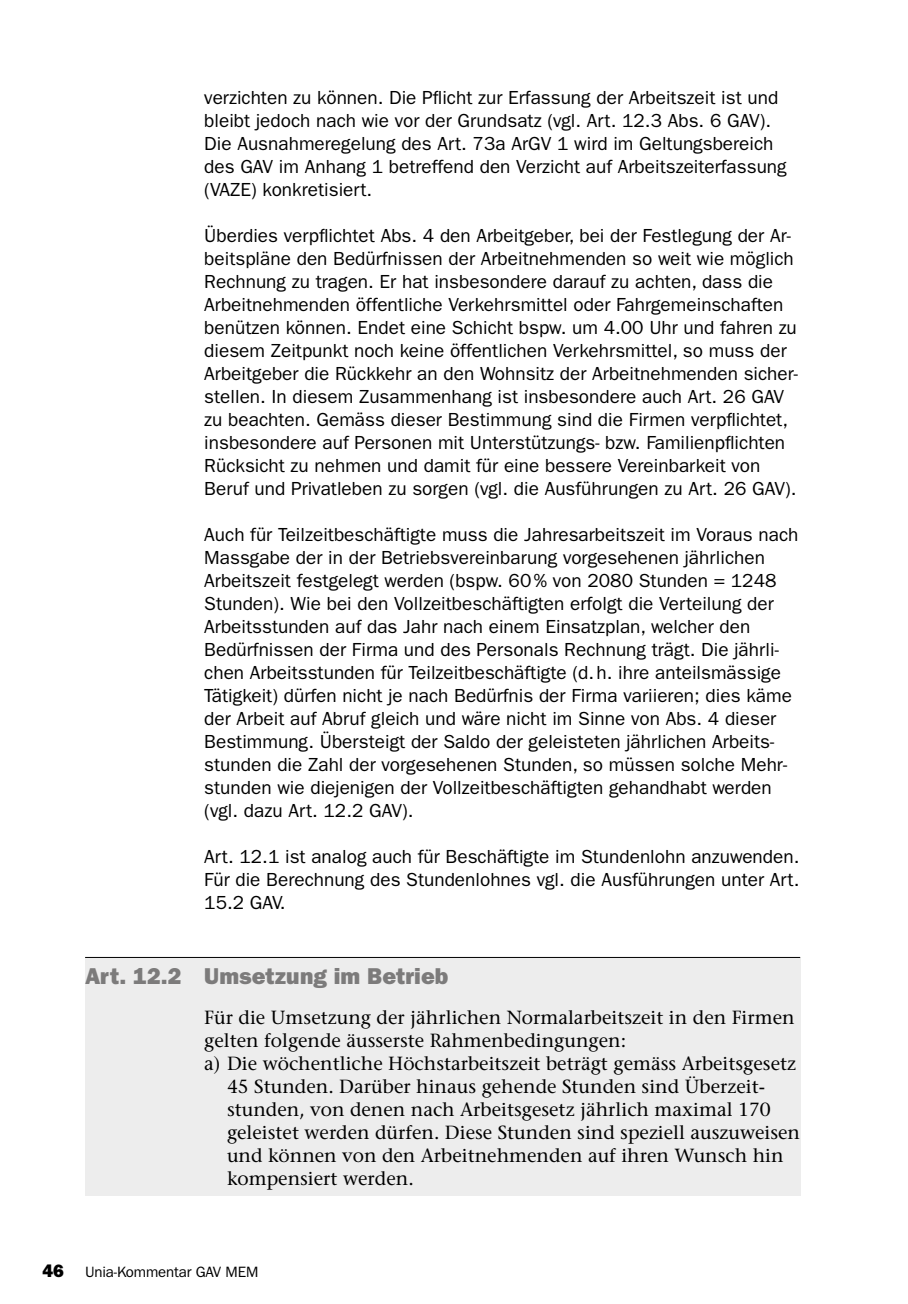
<style>
.page{position:relative;width:908px;height:1304px;background:#fff}
.page>*{position:absolute;margin:0;border:0;box-sizing:border-box;transform-origin:0 0}
.t1{font:800 23px "Franklin Gothic LT Pro";color:#7c7b7b}
.t2{font:19px/23px "Franklin Gothic LT Pro";color:#000}
.t3{font:19px "Stone Serif";color:#000}
.t4{font:15px "Franklin Gothic LT Pro";letter-spacing:-.01em;color:#000}
.s1{font-weight:800;font-size:18px}
</style>
<div class="page">
<div style="left:85px;top:958px;width:714px;height:238px;background:#ededed"></div>
<hr style="left:85px;top:957px;width:714px;height:1px;background:#000">
<p class="t2" style="left:204px;top:86px;width:583px">verzichten zu können. Die Pflicht zur Erfassung der Arbeitszeit ist und bleibt jedoch nach wie vor der Grundsatz (vgl. Art. 12.3 Abs. 6 GAV).<br>Die Ausnahmeregelung des Art. 73a ArGV 1 wird im Geltungsbereich des GAV im Anhang 1 betreffend den Verzicht auf Arbeitszeiterfassung (VAZE) konkretisiert.</p>
<p class="t2" style="left:204px;top:224px;width:595px">Überdies verpflichtet Abs. 4 den Arbeitgeber, bei der Festlegung der Ar&shy;beitspläne den Bedürfnissen der Arbeitnehmenden so weit wie möglich Rechnung zu tragen. Er hat insbesondere darauf zu achten, dass die Arbeitnehmenden öffentliche Verkehrsmittel oder Fahrgemeinschaften benützen können. Endet eine Schicht bspw. um 4.00 Uhr und fahren zu diesem Zeitpunkt noch keine öffentlichen Verkehrsmittel, so muss der Arbeitgeber die Rückkehr an den Wohnsitz der Arbeitnehmenden sicher&shy;stellen. In diesem Zusammenhang ist insbesondere auch Art. 26 GAV zu beachten. Gemäss dieser Bestimmung sind die Firmen verpflichtet, insbesondere auf Personen mit Unterstützungs- bzw. Familienpflichten Rücksicht zu nehmen und damit für eine bessere Vereinbarkeit von Beruf und Privatleben zu sorgen (vgl. die Ausführungen zu Art. 26 GAV).</p>
<p class="t2" style="left:204px;top:523px;width:595px">Auch für Teilzeitbeschäftigte muss die Jahresarbeitszeit im Voraus nach Massgabe der in der Betriebsvereinbarung vorgesehenen jährlichen Arbeitszeit festgelegt werden (bspw. 60% von 2080 Stunden = 1248<br>Stunden). Wie bei den Vollzeitbeschäftigten erfolgt die Verteilung der Arbeitsstunden auf das Jahr nach einem Einsatzplan, welcher den Bedürfnissen der Firma und des Personals Rechnung trägt. Die jährli&shy;chen Arbeitsstunden für Teilzeitbeschäftigte (d.h. ihre anteilsmässige Tätigkeit) dürfen nicht je nach Bedürfnis der Firma variieren; dies käme der Arbeit auf Abruf gleich und wäre nicht im Sinne von Abs. 4 dieser Bestimmung. Übersteigt der Saldo der geleisteten jährlichen Arbeits&shy;stunden die Zahl der vorgesehenen Stunden, so müssen solche Mehr&shy;stunden wie diejenigen der Vollzeitbeschäftigten gehandhabt werden (vgl. dazu Art. 12.2 GAV).</p>
<p class="t2" style="left:204px;top:845px;width:596px;text-align:justify">Art. 12.1 ist analog auch für Beschäftigte im Stundenlohn anzuwenden.<br>Für die Berechnung des Stundenlohnes vgl. die Ausführungen unter Art.<br>15.2 GAV.</p>
<p class="t1" style="left:85px;top:962px;width:364px">Art. 12.2 Umsetzung im Betrieb</p>
<p class="t3" style="left:204px;top:1005px;width:591px">Für die Umsetzung der jährlichen Normalarbeitszeit in den Firmen</p>
<p class="t3" style="left:204px;top:1028px;width:423px">gelten folgende äusserste Rahmenbedingungen:</p>
<p class="t3" style="left:204px;top:1052px;width:593px">a) Die wöchentliche Höchstarbeitszeit beträgt gemäss Arbeitsgesetz</p>
<p class="t3" style="left:227px;top:1075px;width:539px">45 Stunden. Darüber hinaus gehende Stunden sind Überzeit-</p>
<p class="t3" style="left:227px;top:1098px;width:545px">stunden, von denen nach Arbeitsgesetz jährlich maximal 170</p>
<p class="t3" style="left:227px;top:1121px;width:574px">geleistet werden dürfen. Diese Stunden sind speziell auszuweisen</p>
<p class="t3" style="left:227px;top:1144px;width:558px">und können von den Arbeitnehmenden auf ihren Wunsch hin</p>
<p class="t3" style="left:227px;top:1167px;width:188px">kompensiert werden.</p>
<p class="t4" style="left:43px;top:1263px;width:217px"><span class="s1">46</span> Unia-Kommentar GAV MEM</p>
</div>
